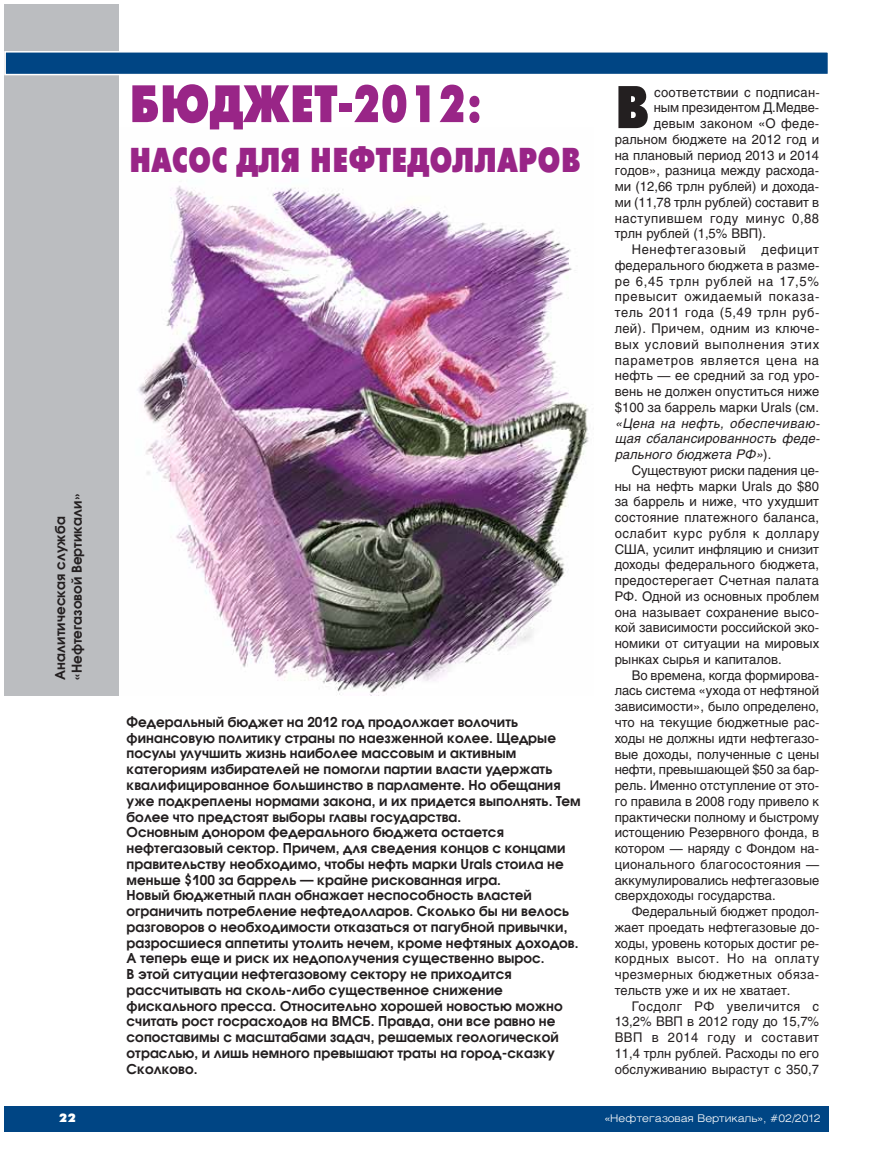
<style>
.page{position:relative;width:893px;height:1170px;background:#fff}
.page>*{position:absolute;margin:0;border:0;box-sizing:border-box;transform-origin:0 0}
.t1{font:700 60px "Futura Futuris X Cond C";color:#231f20}
.t2{font:700 52.5px "Futura Futuris X Cond C";color:#992587}
.t3{font:700 34.5px "Futura Futuris X Cond C";color:#992587}
.t4{font:600 13.5px/15.8px "Avant Garde Gothic C";letter-spacing:.005em;color:#231f20}
.t5{font:13.2px/15.8px "Helios";letter-spacing:.015em;color:#231f20;text-align:justify}
.t6{font:13.2px "Helios";letter-spacing:.055em;color:#231f20}
.t7{font:italic 13.2px/15.8px "Helios";color:#231f20;text-align:justify}
.t8{font:13.2px "Helios";letter-spacing:.04em;color:#231f20}
.t9{font:13.2px "Helios";letter-spacing:-.01em;color:#231f20}
.t10{font:12px "Futura Futuris XC";color:#fff}
.t11{font:300 10.5px "Helios Ext";color:#fff}
.s1{font-style:normal}
</style>
<div class="page">
<img style="left:138px;top:185px;width:451px;height:510px">
<div style="left:4px;top:1106px;width:825px;height:25px;background:#004584"></div>
<div style="left:4px;top:4px;width:115px;height:691px;background:#bbbdc0"></div>
<div style="left:6px;top:53px;width:822px;height:21px;background:#004584"></div>
<div style="left:4px;top:51px;width:825px;height:24px;border:2px solid #fff"></div>
<p class="t4" style="left:53px;top:679px;width:187px;line-height:16.5px;rotate:-90deg">Аналитическая служба «Нефтегазовой Вертикали»</p>
<h2 class="t2" style="left:129px;top:84px;width:355px">БЮДЖЕТ-2012:</h2>
<h3 class="t3" style="left:129px;top:146px;width:453px">НАСОС ДЛЯ НЕФТЕДОЛЛАРОВ</h3>
<p class="t4" style="left:127px;top:715px;width:455px">Федеральный бюджет на 2012 год продолжает волочить финансовую политику страны по наезженной колее. Щедрые посулы улучшить жизнь наиболее массовым и активным категориям избирателей не помогли партии власти удержать квалифицированное большинство в парламенте. Но обещания уже подкреплены нормами закона, и их придется выполнять. Тем более что предстоят выборы главы государства.<br>Основным донором федерального бюджета остается нефтегазовый сектор. Причем, для сведения концов с концами правительству необходимо, чтобы нефть марки Urals стоила не меньше $100 за баррель — крайне рискованная игра.<br>Новый бюджетный план обнажает неспособность властей ограничить потребление нефтедолларов. Сколько бы ни велось разговоров о необходимости отказаться от пагубной привычки, разросшиеся аппетиты утолить нечем, кроме нефтяных доходов.<br>А теперь еще и риск их недополучения существенно вырос.<br>В этой ситуации нефтегазовому сектору не приходится рассчитывать на сколь-либо существенное снижение фискального пресса. Относительно хорошей новостью можно считать рост госрасходов на ВМСБ. Правда, они все равно не сопоставимы с масштабами задач, решаемых геологической отраслью, и лишь немного превышают траты на город-сказку Сколково.</p>
<h1 class="t1" style="left:615px;top:84px;width:36px">В</h1>
<p class="t5" style="left:654px;top:85px;width:167px">соответствии с подписан-</p>
<p class="t9" style="left:654px;top:103px;width:167px">ным президентом Д.Медве-</p>
<p class="t5" style="left:654px;top:117px;width:167px">девым законом «О феде-</p>
<p class="t5" style="left:615px;top:133px;width:206px">ральном бюджете на 2012 год и</p>
<p class="t5" style="left:615px;top:148px;width:206px">на плановый период 2013 и 2014</p>
<p class="t5" style="left:615px;top:164px;width:206px">годов», разница между расхода-</p>
<p class="t5" style="left:615px;top:180px;width:206px">ми (12,66 трлн рублей) и дохода-</p>
<p class="t5" style="left:615px;top:196px;width:206px">ми (11,78 трлн рублей) составит в</p>
<p class="t8" style="left:615px;top:213px;width:206px">наступившем году минус 0,88</p>
<p class="t5" style="left:615px;top:227px;width:153px">трлн рублей (1,5% ВВП).</p>
<p class="t6" style="left:632px;top:244px;width:189px">Ненефтегазовый дефицит</p>
<p class="t5" style="left:615px;top:259px;width:206px">федерального бюджета в разме-</p>
<p class="t6" style="left:615px;top:276px;width:206px">ре 6,45 трлн рублей на 17,5%</p>
<p class="t6" style="left:615px;top:292px;width:206px">превысит ожидаемый показа-</p>
<p class="t8" style="left:615px;top:307px;width:206px">тель 2011 года (5,49 трлн руб-</p>
<p class="t5" style="left:615px;top:322px;width:206px">лей). Причем, одним из ключе-</p>
<p class="t6" style="left:615px;top:339px;width:206px">вых условий выполнения этих</p>
<p class="t6" style="left:615px;top:355px;width:206px">параметров является цена на</p>
<p class="t5" style="left:615px;top:369px;width:206px">нефть — ее средний за год уро-</p>
<p class="t5" style="left:615px;top:385px;width:206px">вень не должен опуститься ниже</p>
<p class="t5" style="left:615px;top:400px;width:206px">$100 за баррель марки Urals (см.</p>
<p class="t7" style="left:615px;top:416px;width:209px">«Цена на нефть, обеспечиваю&shy;щая сбалансированность феде&shy;рального бюджета РФ»<span class="s1">) .</span></p>
<p class="t5" style="left:615px;top:463px;width:206px;text-indent:17px">Существуют риски падения це&shy;ны на нефть марки Urals до $80 за баррель и ниже, что ухудшит состояние платежного баланса, ослабит курс рубля к доллару США, усилит инфляцию и снизит доходы федерального бюджета, предостерегает Счетная палата РФ. Одной из основных проблем она называет сохранение высо&shy;кой зависимости российской эко&shy;номики от ситуации на мировых рынках сырья и капиталов.</p>
<p class="t5" style="left:615px;top:668px;width:206px;text-indent:17px">Во времена, когда формирова&shy;лась система «ухода от нефтяной зависимости», было определено, что на текущие бюджетные рас&shy;ходы не должны идти нефтегазо&shy;вые доходы, полученные с цены нефти, превышающей $50 за бар&shy;рель. Именно отступление от это&shy;го правила в 2008 году привело к практически полному и быстрому истощению Резервного фонда, в котором — наряду с Фондом на&shy;ционального благосостояния — аккумулировались нефтегазовые сверхдоходы государства.</p>
<p class="t5" style="left:615px;top:904px;width:206px;text-indent:17px">Федеральный бюджет продол&shy;жает проедать нефтегазовые до&shy;ходы, уровень которых достиг ре&shy;кордных высот. Но на оплату чрезмерных бюджетных обяза&shy;тельств уже и их не хватает.</p>
<p class="t5" style="left:615px;top:999px;width:206px;text-indent:17px">Госдолг РФ увеличится с 13,2% ВВП в 2012 году до 15,7% ВВП в 2014 году и составит 11,4 трлн рублей. Расходы по его обслуживанию вырастут с 350,7</p>
<p class="t10" style="left:59px;top:1113px;width:18px">22</p>
<p class="t11" style="left:605px;top:1113px;width:217px">«Нефтегазовая Вертикаль», #02/2012</p>
</div>
